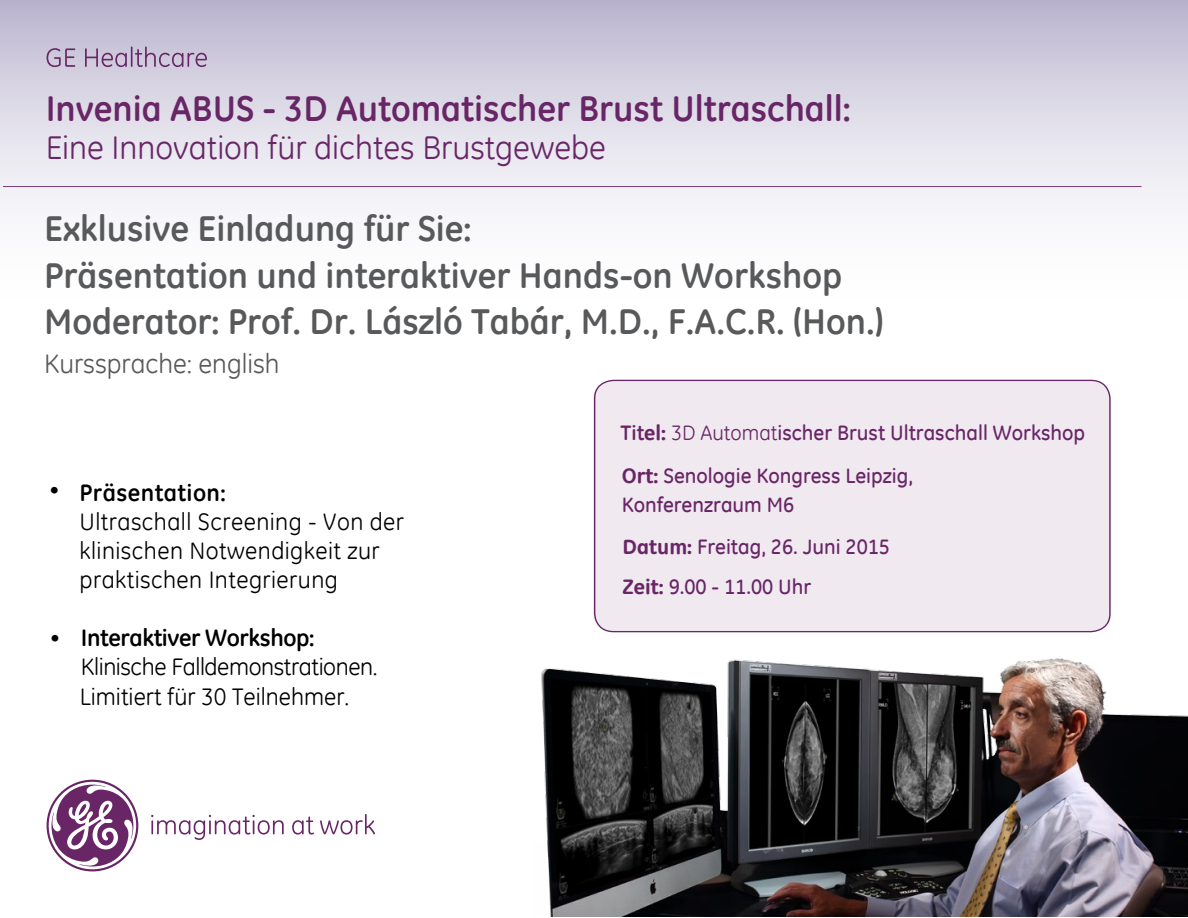
<style>
.page{position:relative;width:1188px;height:918px;background:#fff}
.page>*{position:absolute;margin:0;border:0;box-sizing:border-box;transform-origin:0 0}
.t1{font:700 36px/46.7px "GE Inspira";color:#58595b}
.t2{font:700 36px "GE Inspira";color:#682666}
.t3{font:33px "GE Inspira";color:#682666}
.t4{font:27px "GE Inspira";color:#58595b}
.t5{font:24px/28.8px "GE Inspira";letter-spacing:.015em;color:#000}
.t6{font:24px/29.1px "GE Inspira";letter-spacing:-.015em;color:#000}
.t7{font:700 24px "GE Inspira";letter-spacing:.015em;color:#000}
.t8{font:500 21px/29.2px "GE Inspira";color:#682666}
.t9{font:21px "GE Inspira";color:#000}
.s1{font-size:21px}
.s2{font-weight:700}
.s3{font-weight:800}
.s4{font-weight:400}
</style>
<div class="page">
<div style="left:0;top:0;width:1188px;height:320px;background:linear-gradient(to bottom,#c2bdd3,#fff)"></div>
<svg style="left:47px;top:48px;width:28px;height:19px"></svg>
<svg style="left:85px;top:48px;width:42px;height:19px"></svg>
<hr style="left:131px;top:47px;width:2px;height:20px;background:#682666">
<svg style="left:135px;top:47px;width:72px;height:20px"></svg>
<svg style="left:151px;top:815px;width:133px;height:25px"></svg>
<svg style="left:292px;top:817px;width:22px;height:18px"></svg>
<svg style="left:320px;top:814px;width:55px;height:21px"></svg>
<svg style="left:47px;top:780px;width:91px;height:91px"></svg>
<div style="left:593px;top:381px;width:518px;height:251px;background:#f0e9f0;border-radius:19px"></div>
<img style="left:541px;top:487px;width:647px;height:429px">
<hr style="left:3px;top:186px;width:1138px;height:1px;background:#682666">
<h1 class="t2" style="left:46px;top:85px;width:807px">Invenia ABUS - 3D Automatischer Brust Ultraschall:</h1>
<h2 class="t3" style="left:46px;top:126px;width:562px">Eine Innovation für dichtes Brustgewebe</h2>
<h1 class="t1" style="left:44px;top:204px;width:841px">Exklusive Einladung für Sie:<br>Präsentation und interaktiver Hands-on Workshop<br>Moderator: Prof. Dr. László Tabár, M.D., F.A.C.R. (Hon.)</h1>
<p class="t4" style="left:44px;top:346px;width:237px">Kurssprache: english</p>
<p class="t9" style="left:50px;top:478px;width:11px">•</p>
<p class="t7" style="left:80px;top:478px;width:148px">Präsentation:</p>
<p class="t5" style="left:80px;top:507px;width:326px">Ultraschall Screening - Von der klinischen Notwendigkeit zur praktischen Integrierung</p>
<p class="t6" style="left:80px;top:623px;width:299px;text-indent:-29px"><span class="s1">•</span> <span class="s2">Interaktiver Workshop:<br></span>Klinische Falldemonstrationen.<br>Limitiert für 30 Teilnehmer.</p>
<p class="t8" style="left:621px;top:418px;width:466px"><span class="s2">Tit</span><span class="s3">el:</span> <span class="s4">3D Automat</span>ischer Brust Ultraschall Workshop</p>
<p class="t8" style="left:622px;top:461px;width:293px"><span class="s3">Ort:</span> Senologie Kongress Leipzig,<br>Konferenzraum M6</p>
<p class="t8" style="left:622px;top:527px;width:269px;line-height:39.5px"><span class="s3">Datum:</span> Freitag, 26. Juni 2015<br><span class="s3">Zeit:</span> 9.00 - 11.00 Uhr</p>
</div>
